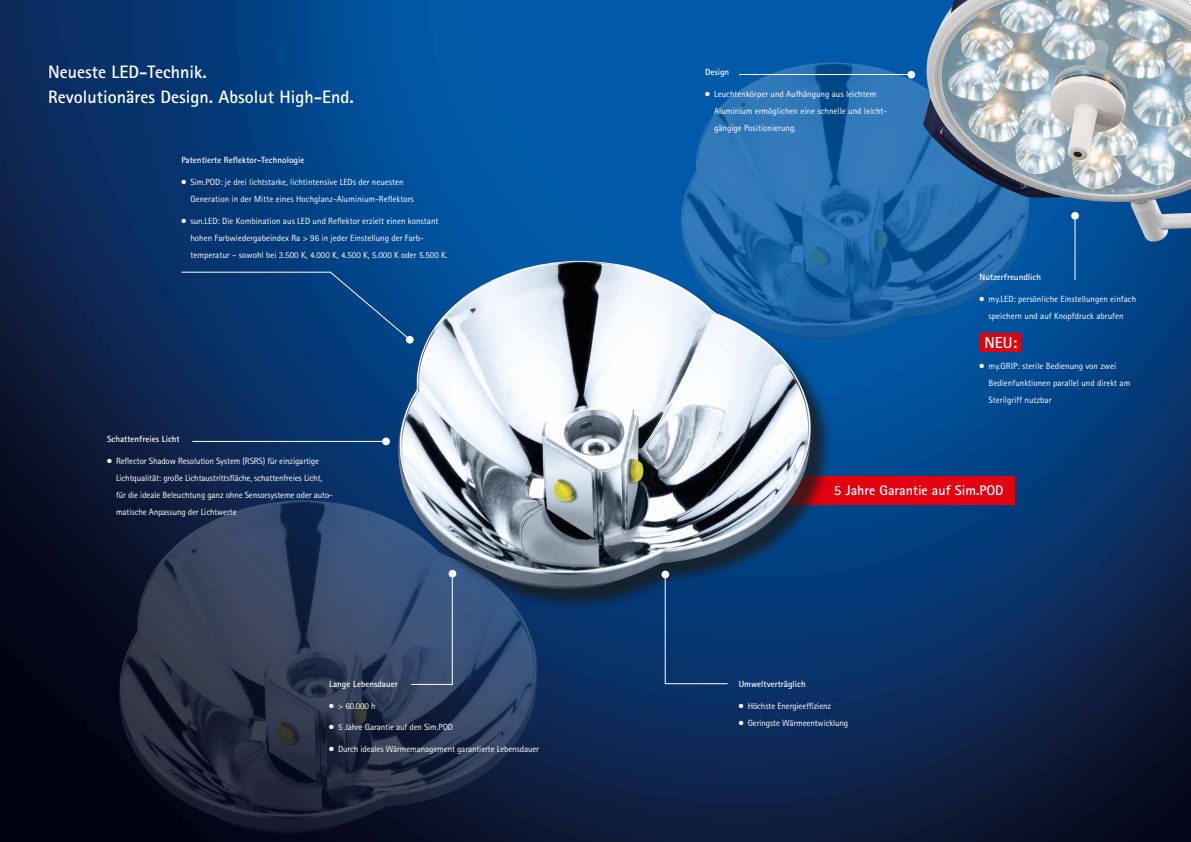
<style>
.page{position:relative;width:1191px;height:842px;background:#fff}
.page>*{position:absolute;margin:0;border:0;box-sizing:border-box;transform-origin:0 0}
.t1{font:700 18px/25.5px "Rotis Sans Serif Std";color:#fff}
.t2{font:700 16px "Rotis Sans Serif Std";color:#fff}
.t3{font:700 14px "Rotis Sans Serif Std";color:#fff}
.t4{font:9px/17px "Rotis Sans Serif Std";color:#fff}
.t5{font:700 9px "Rotis Sans Serif Std";color:#fff}
</style>
<div class="page">
<img style="left:0;top:0;width:1191px;height:842px">
<img style="left:680px;top:62px;width:350px;height:278px">
<img style="left:118px;top:500px;width:421px;height:333px">
<div style="left:782px;top:476px;width:232px;height:28px;background:#e3000f"></div>
<div style="left:401px;top:264px;width:431px;height:346px;background:#1a1a18;opacity:.75"></div>
<img style="left:398px;top:261px;width:414px;height:329px">
<svg style="left:181px;top:272px;width:229px;height:68px;background:#063c79"></svg>
<hr style="left:192px;top:441px;width:198px;height:1px;background:#fff">
<svg style="left:411px;top:575px;width:42px;height:110px;background:#40577c"></svg>
<svg style="left:664px;top:576px;width:64px;height:108px;background:#0a3a74"></svg>
<hr style="left:1074px;top:220px;width:1px;height:60px;background:#fff">
<div style="left:661px;top:571px;width:8px;height:7px;background:#fff;border-radius:50%"></div>
<div style="left:448px;top:570px;width:8px;height:7px;background:#fff;border-radius:50%"></div>
<div style="left:382px;top:437px;width:8px;height:8px;background:#fff;border-radius:50%"></div>
<div style="left:406px;top:336px;width:8px;height:8px;background:#fff;border-radius:50%"></div>
<div style="left:979px;top:333px;width:42px;height:19px;background:#e3000f"></div>
<div style="left:907px;top:71px;width:8px;height:8px;background:#fff;border-radius:50%"></div>
<hr style="left:739px;top:74px;width:171px;height:1px;background:#fff">
<img style="left:923px;top:0;width:268px;height:242px">
<h1 class="t1" style="left:48px;top:58px;width:307px">Neueste LED-Technik.<br>Revolutionäres Design. Absolut High-End.</h1>
<p class="t5" style="left:181px;top:154px;width:124px">Patentierte Reflektor-Technologie</p>
<p class="t4" style="left:190px;top:173px;width:225px;text-indent:-9px">● Sim.POD: je drei lichtstarke, lichtintensive LEDs der neuesten<br>Generation in der Mitte eines Hochglanz-Aluminium-Reflektors</p>
<p class="t4" style="left:190px;top:212px;width:259px;text-indent:-9px">● sun.LED: Die Kombination aus LED und Reflektor erzielt einen konstant hohen Farbwiedergabeindex Ra &gt; 96 in jeder Einstellung der Farb&shy;temperatur – sowohl bei 3.500 K, 4.000 K, 4.500 K, 5.000 K oder 5.500 K.</p>
<p class="t5" style="left:107px;top:434px;width:74px">Schattenfreies Licht</p>
<p class="t4" style="left:116px;top:453px;width:218px;text-indent:-9px">● Reflector Shadow Resolution System (RSRS) für einzigartige Lichtqualität: große Lichtaustrittsfläche, schattenfreies Licht, für die ideale Beleuchtung ganz ohne Sensorsysteme oder auto&shy;matische Anpassung der Lichtwerte</p>
<p class="t5" style="left:329px;top:678px;width:70px">Lange Lebensdauer</p>
<p class="t4" style="left:329px;top:697px;width:48px">● &gt; 60.000 h</p>
<p class="t4" style="left:329px;top:719px;width:125px">● 5 Jahre Garantie auf den Sim.POD</p>
<p class="t4" style="left:329px;top:740px;width:211px">● Durch ideales Wärmemanagement garantierte Lebensdauer</p>
<p class="t5" style="left:705px;top:66px;width:26px">Design</p>
<p class="t4" style="left:714px;top:85px;width:175px;text-indent:-9px">● Leuchtenkörper und Aufhängung aus leichtem<br>Aluminium ermöglichen eine schnelle und leicht&shy;gängige Positionierung.</p>
<p class="t5" style="left:979px;top:271px;width:63px">Nutzerfreundlich</p>
<p class="t4" style="left:979px;top:290px;width:158px;text-align:center">● my.LED: persönliche Einstellungen einfach speichern und auf Knopfdruck abrufen</p>
<h2 class="t2" style="left:984px;top:332px;width:34px">NEU:</h2>
<p class="t4" style="left:988px;top:357px;width:143px;text-indent:-9px">● my.GRIP: sterile Bedienung von zwei<br>Bedienfunktionen parallel und direkt am<br>Sterilgriff nutzbar</p>
<h3 class="t3" style="left:834px;top:481px;width:171px">5 Jahre Garantie auf Sim.POD</h3>
<p class="t5" style="left:738px;top:678px;width:68px">Umweltverträglich</p>
<p class="t4" style="left:738px;top:697px;width:94px">● Höchste Energieeffizienz</p>
<p class="t4" style="left:738px;top:714px;width:111px">● Geringste Wärmeentwicklung</p>
</div>
